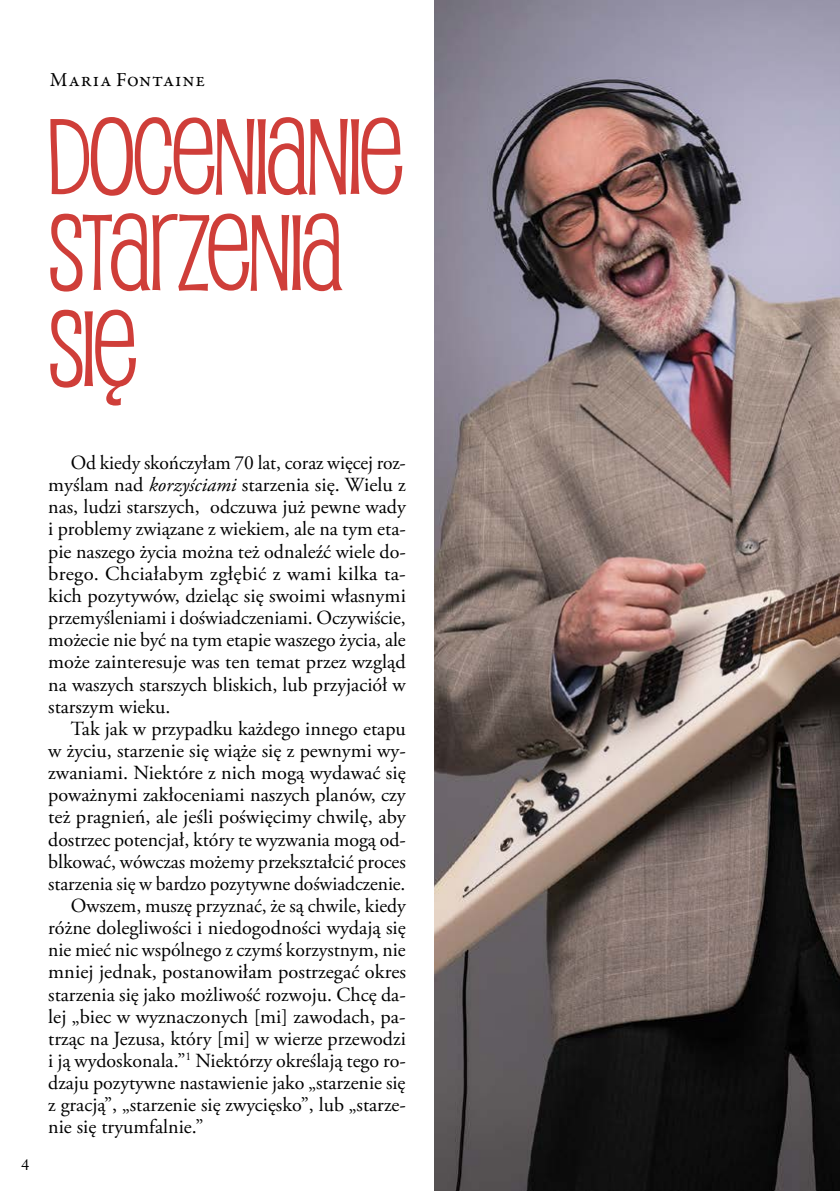
<style>
.page{position:relative;width:840px;height:1191px;background:#fff}
.page>*{position:absolute;margin:0;border:0;box-sizing:border-box;transform-origin:0 0}
.t1{font:106px/96px "Pupcat Rg";letter-spacing:-.03em;color:#cf3e39}
.t2{font:20px/22.2px "Adobe Garamond Pro";color:#000;text-align:justify}
.t3{font:20px "Garamond Premr Pro";letter-spacing:.045em;color:#000}
.t4{font:16px "Adobe Caslon Pro";color:#000}
.s1{font-style:italic}
</style>
<div class="page">
<img style="left:434px;top:0;width:405px;height:1191px">
<p class="t3" style="left:50px;top:67px;width:157px">Maria Fontaine</p>
<h1 class="t1" style="left:47px;top:104px;width:359px">DOCENIANIE<br>STARZENIA<br>SIĘ</h1>
<p class="t4" style="left:21px;top:1155px;width:9px">4</p>
<p class="t2" style="left:48px;top:452px;width:359px;text-indent:23px">Od kiedy skończyłam 70 lat, coraz więcej roz&shy;myślam nad <span class="s1">korzyściami</span> starzenia się. Wielu z nas, ludzi starszych, odczuwa już pewne wady i problemy związane z wiekiem, ale na tym eta&shy;pie naszego życia można też odnaleźć wiele do&shy;brego. Chciałabym zgłębić z wami kilka ta&shy;kich pozytywów, dzieląc się swoimi własnymi przemyśleniami i doświadczeniami. Oczywiście, możecie nie być na tym etapie waszego życia, ale może zainteresuje was ten temat przez wzgląd na waszych starszych bliskich, lub przyjaciół w starszym wieku.</p>
<p class="t2" style="left:71px;top:718px;width:336px">Tak jak w przypadku każdego innego etapu</p>
<p class="t2" style="left:48px;top:740px;width:359px">w życiu, starzenie się wiąże się z pewnymi wy-</p>
<p class="t2" style="left:48px;top:762px;width:359px">zwaniami. Niektóre z nich mogą wydawać się</p>
<p class="t2" style="left:48px;top:784px;width:359px">poważnymi zakłoceniami naszych planów, czy</p>
<p class="t2" style="left:48px;top:806px;width:359px">też pragnień, ale jeśli poświęcimy chwilę, aby</p>
<p class="t2" style="left:48px;top:828px;width:359px">dostrzec potencjał, który te wyzwania mogą od-</p>
<p class="t2" style="left:48px;top:851px;width:359px">blkować, wówczas możemy przekształcić proces</p>
<p class="t2" style="left:48px;top:873px;width:358px">starzenia się w bardzo pozytywne doświadczenie.</p>
<p class="t2" style="left:71px;top:895px;width:336px">Owszem, muszę przyznać, że są chwile, kiedy</p>
<p class="t2" style="left:48px;top:917px;width:359px">różne dolegliwości i niedogodności wydają się</p>
<p class="t2" style="left:48px;top:939px;width:359px">nie mieć nic wspólnego z czymś korzystnym, nie</p>
<p class="t2" style="left:48px;top:961px;width:359px">mniej jednak, postanowiłam postrzegać okres</p>
<p class="t2" style="left:48px;top:983px;width:359px">starzenia się jako możliwość rozwoju. Chcę da-</p>
<p class="t2" style="left:48px;top:1006px;width:359px">lej „biec w wyznaczonych [mi] zawodach, pa-</p>
<p class="t2" style="left:48px;top:1028px;width:359px">trząc na Jezusa, który [mi] w wierze przewodzi</p>
<p class="t2" style="left:48px;top:1050px;width:359px">i ją wydoskonala.”<sup>1</sup> Niektórzy określają tego ro-</p>
<p class="t2" style="left:48px;top:1072px;width:358px">dzaju pozytywne nastawienie jako „starzenie się</p>
<p class="t2" style="left:48px;top:1094px;width:359px">z gracją”, „starzenie się zwycięsko”, lub „starze-</p>
<p class="t2" style="left:48px;top:1116px;width:157px">nie się tryumfalnie.”</p>
</div>
